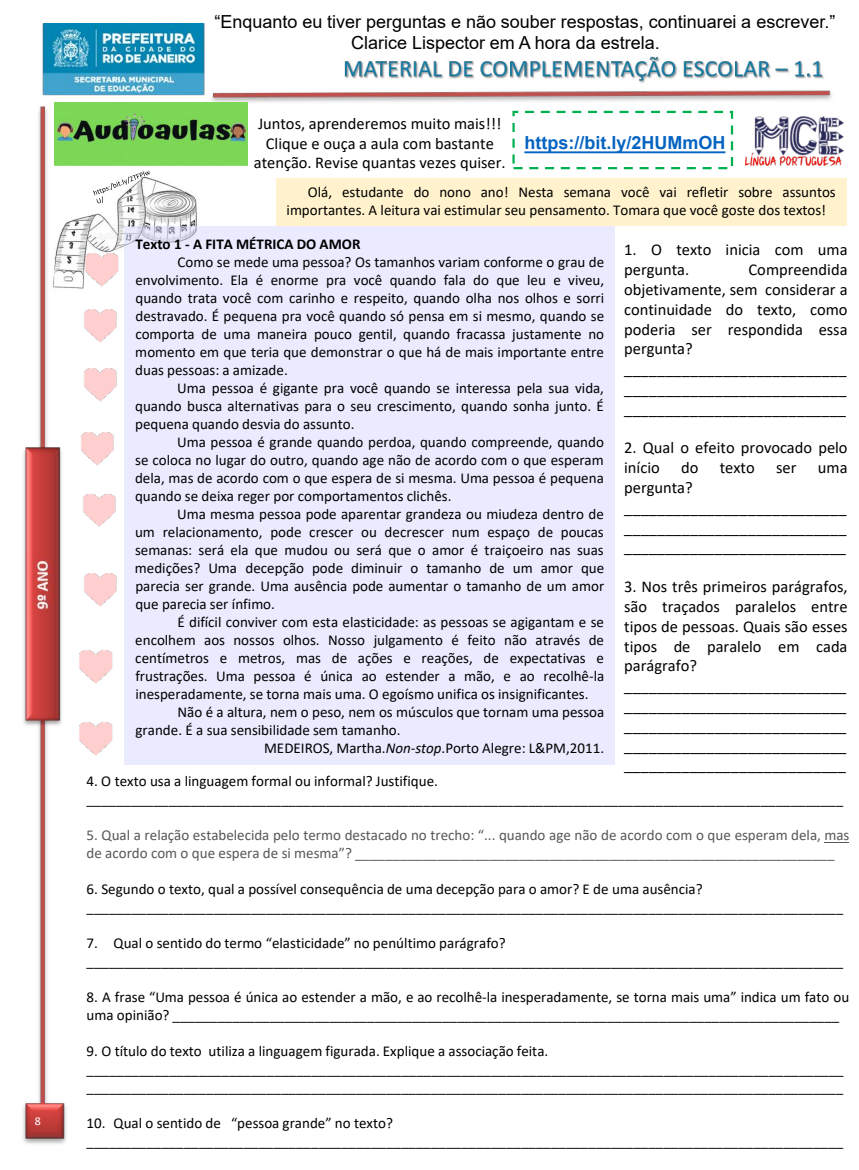
<style>
.page{position:relative;width:859px;height:1170px;background:#fff}
.page>*{position:absolute;margin:0;border:0;box-sizing:border-box;transform-origin:0 0}
.t1{font:18px "Arial";color:#000}
.t2{font:18px "Arial";color:#000}
.t3{font:700 18px "Arial";color:#0563c1}
.t4{font:16.5px/19.8px "Calibri";color:#000}
.t5{font:15px/18px "Calibri";color:#000}
.t6{font:15px/18px "Calibri";color:#575756}
.t7{font:700 15px "Calibri";color:#000}
.t8{font:12px "Calibri";color:#fff}
.s1{font-style:italic}
</style>
<div class="page">
<img style="left:23px;top:23px;width:817px;height:1121px">
<img style="left:49px;top:173px;width:152px;height:121px">
<svg style="left:93px;top:171px;width:56px;height:32px"></svg>
<div style="left:125px;top:227px;width:490px;height:538px;background:#ebebff"></div>
<img style="left:82px;top:249px;width:39px;height:40px">
<img style="left:80px;top:305px;width:40px;height:40px">
<img style="left:80px;top:364px;width:40px;height:40px">
<img style="left:77px;top:428px;width:40px;height:40px">
<img style="left:79px;top:490px;width:40px;height:39px">
<img style="left:80px;top:570px;width:40px;height:39px">
<img style="left:76px;top:646px;width:39px;height:40px">
<img style="left:76px;top:718px;width:39px;height:40px">
<div style="left:276px;top:178px;width:570px;height:47px;background:#fff2cc"></div>
<svg style="left:824px;top:841px;width:16px;height:1px"></svg>
<div style="left:512px;top:111px;width:221px;height:58px;border:2px dashed #00b050"></div>
<img style="left:55px;top:102px;width:192px;height:63px">
<img style="left:745px;top:117px;width:98px;height:49px">
<svg style="left:524px;top:151px;width:201px;height:2px"></svg>
<p class="t8" style="left:35px;top:1112px;width:8px">8</p>
<p class="t1" style="left:215px;top:9px;width:622px">“Enquanto eu tiver perguntas e não souber respostas, continuarei a escrever.”</p>
<p class="t2" style="left:351px;top:31px;width:310px">Clarice Lispector em A hora da estrela.</p>
<p class="t4" style="left:254px;top:113px;width:253px;text-align:center">Juntos, aprenderemos muito mais!!!<br>Clique e ouça a aula com bastante atenção. Revise quantas vezes quiser.</p>
<p class="t3" style="left:524px;top:130px;width:202px">https://bit.ly/2HUMmOH</p>
<p class="t5" style="left:287px;top:183px;width:551px;text-indent:21px">Olá, estudante do nono ano! Nesta semana você vai refletir sobre assuntos importantes. A leitura vai estimular seu pensamento. Tomara que você goste dos textos!</p>
<p class="t4" style="left:624px;top:239px;width:225px">1. O texto inicia com uma pergunta.</p>
<p class="t7" style="left:135px;top:233px;width:227px">Texto 1 - A FITA MÉTRICA DO AMOR</p>
<p class="t5" style="left:135px;top:252px;width:471px;text-align:justify;text-indent:42px">Como se mede uma pessoa? Os tamanhos variam conforme o grau de envolvimento. Ela é enorme pra você quando fala do que leu e viveu, quando trata você com carinho e respeito, quando olha nos olhos e sorri destravado. É pequena pra você quando só pensa em si mesmo, quando se comporta de uma maneira pouco gentil, quando fracassa justamente no momento em que teria que demonstrar o que há de mais importante entre duas pessoas: a amizade.</p>
<p class="t5" style="left:135px;top:378px;width:470px;text-align:justify;text-indent:42px">Uma pessoa é gigante pra você quando se interessa pela sua vida, quando busca alternativas para o seu crescimento, quando sonha junto. É pequena quando desvia do assunto.</p>
<p class="t5" style="left:135px;top:432px;width:470px;text-align:justify;text-indent:42px">Uma pessoa é grande quando perdoa, quando compreende, quando se coloca no lugar do outro, quando age não de acordo com o que esperam dela, mas de acordo com o que espera de si mesma. Uma pessoa é pequena quando se deixa reger por comportamentos clichês.</p>
<p class="t5" style="left:135px;top:504px;width:471px;text-align:justify;text-indent:42px">Uma mesma pessoa pode aparentar grandeza ou miudeza dentro de um relacionamento, pode crescer ou decrescer num espaço de poucas semanas: será ela que mudou ou será que o amor é traiçoeiro nas suas medições? Uma decepção pode diminuir o tamanho de um amor que parecia ser grande. Uma ausência pode aumentar o tamanho de um amor que parecia ser ínfimo.</p>
<p class="t5" style="left:135px;top:612px;width:470px;text-align:justify;text-indent:42px">É difícil conviver com esta elasticidade: as pessoas se agigantam e se encolhem aos nossos olhos. Nosso julgamento é feito não através de centímetros e metros, mas de ações e reações, de expectativas e frustrações. Uma pessoa é única ao estender a mão, e ao recolhê-la inesperadamente, se torna mais uma. O egoísmo unifica os insignificantes.</p>
<p class="t5" style="left:177px;top:702px;width:428px">Não é a altura, nem o peso, nem os músculos que tornam uma pessoa</p>
<p class="t5" style="left:136px;top:720px;width:267px">grande. É a sua sensibilidade sem tamanho.</p>
<p class="t5" style="left:264px;top:738px;width:342px">MEDEIROS, Martha.<span class="s1">Non-stop</span>.Porto Alegre: L&amp;PM,2011.</p>
<p class="t4" style="left:624px;top:259px;width:225px;text-indent:124px">Compreendida objetivamente, sem considerar a continuidade do texto, como poderia ser respondida essa pergunta? ___________________________ ___________________________ ___________________________</p>
<p class="t4" style="left:624px;top:437px;width:225px">2. Qual o efeito provocado pelo início</p>
<p class="t4" style="left:681px;top:457px;width:19px">do</p>
<p class="t4" style="left:720px;top:457px;width:36px">texto</p>
<p class="t4" style="left:776px;top:457px;width:22px">ser</p>
<p class="t4" style="left:818px;top:457px;width:31px">uma</p>
<p class="t4" style="left:624px;top:477px;width:224px">pergunta? ___________________________ ___________________________ ___________________________</p>
<p class="t4" style="left:624px;top:576px;width:225px">3. Nos três primeiros parágrafos, são traçados paralelos entre tipos de pessoas. Quais são esses tipos de paralelo em cada parágrafo? ___________________________ ___________________________ ___________________________ ___________________________ ___________________________</p>
<p class="t5" style="left:86px;top:771px;width:758px">4. O texto usa a linguagem formal ou informal? Justifique. _____________________________________________________________________________________________________</p>
<p class="t6" style="left:86px;top:825px;width:764px">5. Qual a relação estabelecida pelo termo destacado no trecho: “... quando age não de acordo com o que esperam dela, mas de acordo com o que espera de si mesma”? ________________________________________________________________</p>
<p class="t5" style="left:86px;top:879px;width:758px">6. Segundo o texto, qual a possível consequência de uma decepção para o amor? E de uma ausência? _____________________________________________________________________________________________________</p>
<p class="t5" style="left:87px;top:933px;width:758px">7. Qual o sentido do termo “elasticidade” no penúltimo parágrafo? _____________________________________________________________________________________________________</p>
<p class="t5" style="left:86px;top:987px;width:764px">8. A frase “Uma pessoa é única ao estender a mão, e ao recolhê-la inesperadamente, se torna mais uma” indica um fato ou uma opinião? _________________________________________________________________________________________</p>
<p class="t5" style="left:86px;top:1041px;width:759px">9. O título do texto utiliza a linguagem figurada. Explique a associação feita. _____________________________________________________________________________________________________ _____________________________________________________________________________________________________</p>
<p class="t5" style="left:87px;top:1113px;width:758px">10. Qual o sentido de “pessoa grande” no texto? _____________________________________________________________________________________________________</p>
</div>
